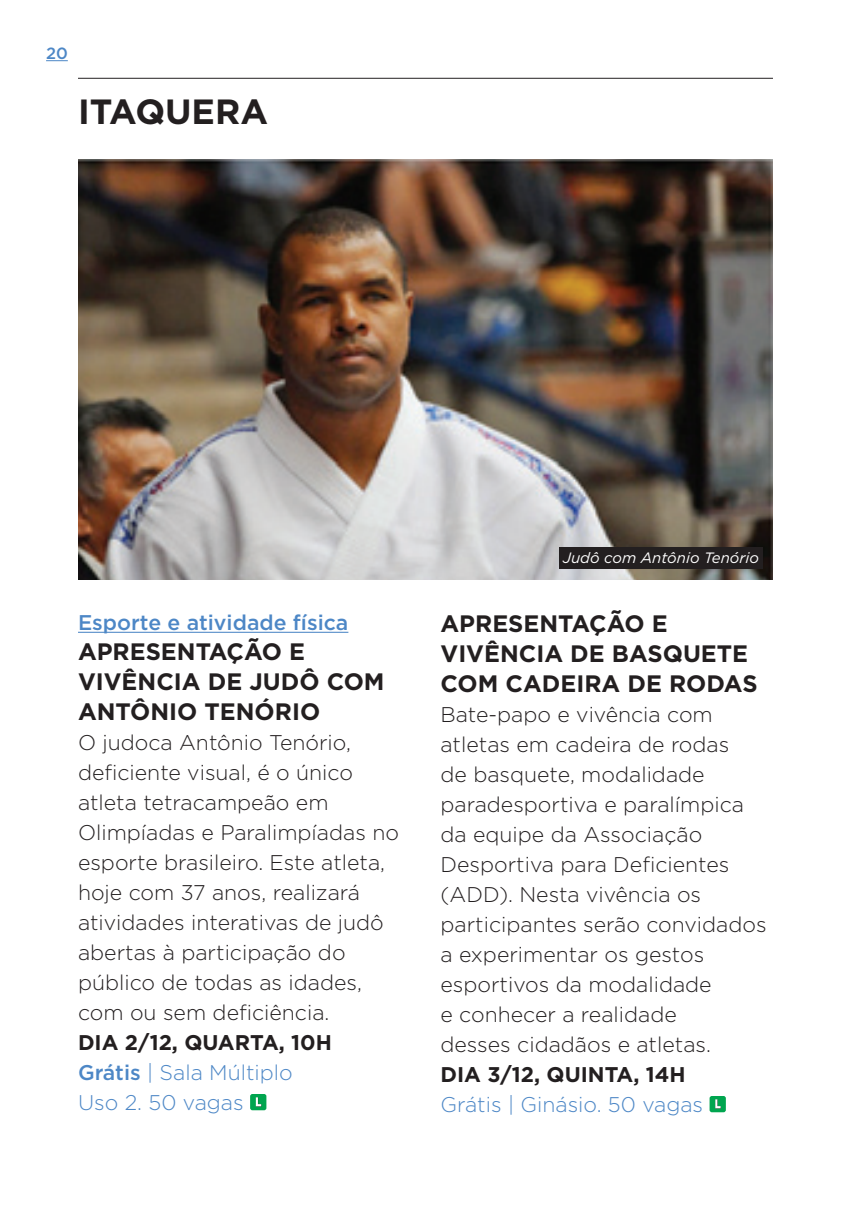
<style>
.page{position:relative;width:851px;height:1205px;background:#fff}
.page>*{position:absolute;margin:0;border:0;box-sizing:border-box;transform-origin:0 0}
.t1{font:700 35px "Gotham";color:#231f20}
.t2{font:700 23.75px/30px "Gotham";color:#231f20}
.t3{font:300 21.25px/30px "Gotham";color:#231f20}
.t4{font:300 21.25px/30px "Gotham";color:#4d87c6}
.t5{font:500 21.25px "Gotham";color:#4d87c6}
.t6{font:700 21.25px "Gotham";color:#231f20}
.t7{font:500 16.25px "Gotham";color:#4d87c6}
.t8{font:italic 15px "Gotham";color:#fff}
.s1{font-weight:700;color:#231f20}
.s2{font-weight:500}
</style>
<div class="page">
<svg style="left:46px;top:60px;width:22px;height:1px"></svg>
<img style="left:78px;top:160px;width:694px;height:419px">
<hr style="left:78px;top:78px;width:694px;height:1px;background:#231f20">
<div style="left:559px;top:547px;width:203px;height:22px;background:#231f20"></div>
<hr style="left:78px;top:632px;width:270px;height:1px;background:#4d87c6">
<div style="left:250px;top:1094px;width:16px;height:16px;background:#00a54f;border-radius:2px"></div>
<svg style="left:256px;top:1097px;width:5px;height:9px"></svg>
<div style="left:709px;top:1096px;width:16px;height:16px;background:#00a54f;border-radius:2px"></div>
<svg style="left:715px;top:1099px;width:5px;height:9px"></svg>
<p class="t7" style="left:46px;top:43px;width:23px">20</p>
<h1 class="t1" style="left:78px;top:89px;width:38px">ITAQUERA</h1>
<p class="t5" style="left:78px;top:609px;width:272px">Esporte e atividade física</p>
<p class="t2" style="left:78px;top:636px;width:308px">APRESENTAÇÃO E<br>VIVÊNCIA DE JUDÔ COM<br>ANTÔNIO TENÓRIO</p>
<p class="t3" style="left:78px;top:727px;width:322px">O judoca Antônio Tenório, deficiente visual, é o único atleta tetracampeão em<br>Olimpíadas e Paralimpíadas no esporte brasileiro. Este atleta, hoje com 37 anos, realizará atividades interativas de judô abertas à participação do público de todas as idades, com ou sem deficiência.</p>
<p class="t4" style="left:78px;top:1027px;width:252px"><span class="s1">DIA 2/12, QUARTA, 10H<br></span><span class="s2">Grátis</span> | Sala Múltiplo<br>Uso 2. 50 vagas</p>
<p class="t8" style="left:562px;top:548px;width:198px">Judô com Antônio Tenório</p>
<p class="t2" style="left:440px;top:608px;width:316px">APRESENTAÇÃO E<br>VIVÊNCIA DE BASQUETE<br>COM CADEI RA DE RODAS</p>
<p class="t3" style="left:440px;top:699px;width:327px">Bate-papo e vivência com atletas em cadeira de rodas<br>de basquete, modalidade paradesportiva e paralímpica da equipe da Associação<br>Desportiva para Deficientes (ADD). Nesta vivência os participantes serão convidados a experimentar os gestos esportivos da modalidade<br>e conhecer a realidade<br>desses cidadãos e atletas.</p>
<p class="t6" style="left:440px;top:1060px;width:243px">DIA 3/12, QUI NTA, 14H</p>
<p class="t4" style="left:440px;top:1089px;width:264px">Grátis | Ginásio. 50 vagas</p>
</div>
